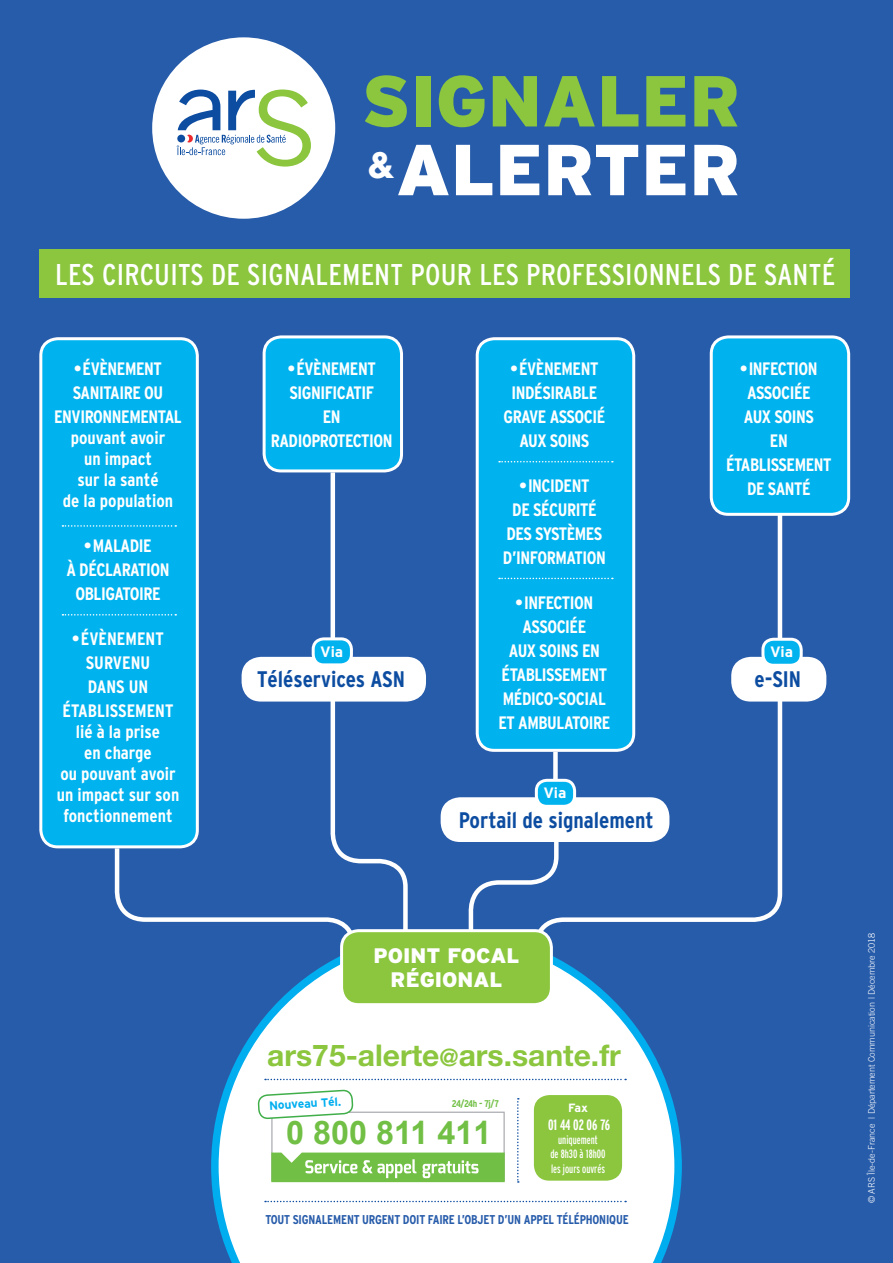
<style>
.page{position:relative;width:893px;height:1263px;background:#275caa}
.page>*{position:absolute;margin:0;border:0;box-sizing:border-box;transform-origin:0 0}
.t1{font:900 72px "Interstate";color:#8bc63e}
.t2{font:900 72px "Interstate";color:#fff}
.t3{font:800 36px "Helvetica Neue LT Std";color:#fff}
.t4{font:700 32.4px "Arial";color:#71bf44}
.t5{font:30px "Interstate Cond Mono";letter-spacing:.01em;color:#fff}
.t6{font:700 30px "Helvetica Neue LT Std";color:#8bc63e}
.t7{font:700 condensed 22.5px "Interstate";color:#0d4da1}
.t8{font:900 21px/24px "Interstate";color:#fff;text-align:center}
.t9{font:700 condensed 18px/24px "Interstate";letter-spacing:-.025em;color:#fff;text-align:center}
.t10{font:700 condensed 18px/21px "Interstate";color:#fff;text-align:center}
.t11{font:700 extra-condensed 15px "Interstate";color:#fff}
.t12{font:700 15px "Interstate";letter-spacing:-.005em;color:#fff}
.t13{font:700 condensed 12.75px "Interstate";letter-spacing:-.015em;color:#275caa}
.t14{font:extra-condensed 12px/14.4px "Interstate";color:#fff;text-align:center}
.t15{font:700 12px "Interstate";color:#00aeef}
.t16{font:700 12px "Interstate";color:#fff}
.t17{font:700 condensed 9.75px "Interstate";letter-spacing:-.055em;color:#71bf44}
.t18{font:300 9px "Trade Gothic LT Std";color:#fff}
.s1{font-size:24px}
</style>
<div class="page">
<div style="left:39px;top:249px;width:811px;height:49px;background:#8bc63e"></div>
<div style="left:41px;top:339px;width:156px;height:508px;background:#00b3ef;border-radius:17px"></div>
<div style="left:39px;top:337px;width:160px;height:511px;border:3px solid #fff;border-radius:17px"></div>
<div style="left:477px;top:339px;width:157px;height:411px;background:#00b3ef;border-radius:17px"></div>
<div style="left:476px;top:337px;width:159px;height:415px;border:3px solid #fff;border-radius:17px"></div>
<div style="left:264px;top:337px;width:137px;height:134px;background:#00b3ef;border-radius:17px"></div>
<div style="left:263px;top:335px;width:140px;height:137px;border:3px solid #fff;border-radius:17px"></div>
<div style="left:711px;top:337px;width:138px;height:177px;background:#00b3ef;border-radius:17px"></div>
<div style="left:710px;top:335px;width:140px;height:181px;border:3px solid #fff;border-radius:17px"></div>
<div style="left:242px;top:657px;width:184px;height:44px;background:#fff;border-radius:20px"></div>
<div style="left:731px;top:657px;width:95px;height:44px;background:#fff;border-radius:20px"></div>
<div style="left:441px;top:797px;width:228px;height:45px;background:#fff;border-radius:19px"></div>
<svg style="left:62px;top:525px;width:114px;height:2px"></svg>
<svg style="left:62px;top:614px;width:114px;height:1px"></svg>
<hr style="left:778px;top:514px;width:4px;height:143px;background:#fff">
<hr style="left:331px;top:472px;width:4px;height:185px;background:#fff">
<svg style="left:468px;top:880px;width:63px;height:49px"></svg>
<svg style="left:113px;top:696px;width:297px;height:235px"></svg>
<svg style="left:531px;top:696px;width:253px;height:235px"></svg>
<svg style="left:499px;top:461px;width:114px;height:1px"></svg>
<svg style="left:499px;top:578px;width:114px;height:1px"></svg>
<div style="left:313px;top:639px;width:38px;height:26px;background:#00b3ef;border-radius:10px"></div>
<div style="left:312px;top:637px;width:41px;height:29px;border:3px solid #fff;border-radius:10px"></div>
<div style="left:536px;top:780px;width:39px;height:26px;background:#00b3ef;border-radius:10px"></div>
<div style="left:535px;top:779px;width:41px;height:29px;border:3px solid #fff;border-radius:10px"></div>
<div style="left:763px;top:639px;width:38px;height:26px;background:#00b3ef;border-radius:10px"></div>
<div style="left:761px;top:638px;width:42px;height:29px;border:3px solid #fff;border-radius:10px"></div>
<svg style="left:211px;top:931px;width:471px;height:332px"></svg>
<svg style="left:517px;top:1098px;width:2px;height:85px"></svg>
<svg style="left:265px;top:1079px;width:361px;height:1px"></svg>
<svg style="left:265px;top:1201px;width:361px;height:1px"></svg>
<div style="left:532px;top:1093px;width:92px;height:89px;background:#8bc63e;border-radius:17px"></div>
<div style="left:531px;top:1092px;width:94px;height:92px;border:3px solid #fff;border-radius:17px"></div>
<div style="left:342px;top:931px;width:209px;height:74px;background:#8bc63e;border-radius:17px"></div>
<div style="left:340px;top:929px;width:213px;height:77px;border:3px solid #fff;border-radius:17px"></div>
<svg style="left:258px;top:1090px;width:247px;height:92px;background:#d6eccb"></svg>
<div style="left:152px;top:37px;width:183px;height:182px;background:#fff;border-radius:50%"></div>
<svg style="left:176px;top:90px;width:135px;height:77px"></svg>
<p class="t1" style="left:362px;top:60px;width:381px">SIGNALER</p>
<p class="t3" style="left:368px;top:143px;width:27px">&amp;</p>
<p class="t2" style="left:396px;top:129px;width:346px">ALERTER</p>
<p class="t5" style="left:55px;top:258px;width:781px">LES CIRCUITS DE SIGNALEMENT POUR LES PROFESSIONNELS DE SANTÉ</p>
<p class="t9" style="left:54px;top:356px;width:129px">•ÉVÈNEMENT<br>SANITAIRE OU<br>ENVIRONNEMENTAL</p>
<p class="t10" style="left:71px;top:427px;width:96px">pouvant avoir un impact sur la santé</p>
<p class="t10" style="left:63px;top:490px;width:112px">de la population</p>
<p class="t9" style="left:66px;top:533px;width:105px">•MALADIE<br>À DÉCLARATION<br>OBLIGATOIRE</p>
<p class="t10" style="left:63px;top:627px;width:112px;line-height:24px">•ÉVÈNEMENT<br>SURVENU<br>DANS UN<br>ÉTABLISSEMENT</p>
<p class="t10" style="left:57px;top:721px;width:124px">lié à la prise<br>en charge<br>ou pouvant avoir un impact sur son fonctionnement</p>
<p class="t9" style="left:271px;top:356px;width:123px">•ÉVÈNEMENT<br>SIGNIFICATIF<br>EN<br>RADIOPROTECTION</p>
<p class="t9" style="left:726px;top:356px;width:107px">•INFECTION<br>ASSOCIÉE<br>AUX SOINS<br>EN<br>ÉTABLISSEMENT<br>DE SANTÉ</p>
<p class="t9" style="left:503px;top:356px;width:103px">•ÉVÈNEMENT<br>INDÉSIRABLE<br>GRAVE ASSOCIÉ<br>AUX SOINS</p>
<p class="t9" style="left:503px;top:473px;width:104px">•INCIDENT<br>DE SÉCURITÉ<br>DES SYSTÈMES<br>D’INFORMATION</p>
<p class="t9" style="left:498px;top:591px;width:113px">•INFECTION<br>ASSOCIÉE<br>AUX SOINS EN<br>ÉTABLISSEMENT<br>MÉDICO-SOCIAL<br>ET AMBULATOIRE</p>
<p class="t12" style="left:320px;top:643px;width:25px">Via</p>
<p class="t12" style="left:770px;top:644px;width:25px">Via</p>
<p class="t7" style="left:257px;top:667px;width:149px">Téléservices ASN</p>
<p class="t7" style="left:755px;top:667px;width:48px">e-SIN</p>
<p class="t12" style="left:543px;top:785px;width:25px">Via</p>
<p class="t7" style="left:459px;top:807px;width:196px">Portail de signalement</p>
<p class="t8" style="left:374px;top:944px;width:147px">POINT FOCAL<br>RÉGIONAL</p>
<p class="t6" style="left:267px;top:1036px;width:355px">ars75-alerte<span class="s1">@</span>ars.sante.fr</p>
<p class="t16" style="left:568px;top:1101px;width:21px">Fax</p>
<p class="t11" style="left:548px;top:1116px;width:64px">01 44 02 06 76</p>
<p class="t14" style="left:550px;top:1132px;width:57px">uniquement<br>de 8h30 à 18h00 les jours ouvrés</p>
<p class="t15" style="left:269px;top:1099px;width:74px;rotate:-4deg">Nouveau Tél.</p>
<p class="t17" style="left:452px;top:1098px;width:49px">24/24h - 7j/7</p>
<h3 class="t4" style="left:286px;top:1111px;width:207px">0 800 811 411</h3>
<p class="t13" style="left:265px;top:1212px;width:365px">TOUT SIGNALEMENT URGENT DOIT FAIRE L’OBJET D’UN APPEL TÉLÉPHONIQUE</p>
<p class="t18" style="left:866px;top:1203px;width:272px;rotate:-90deg">© ARS Île-de-France | Département Communication | Décembre 2018</p>
</div>
